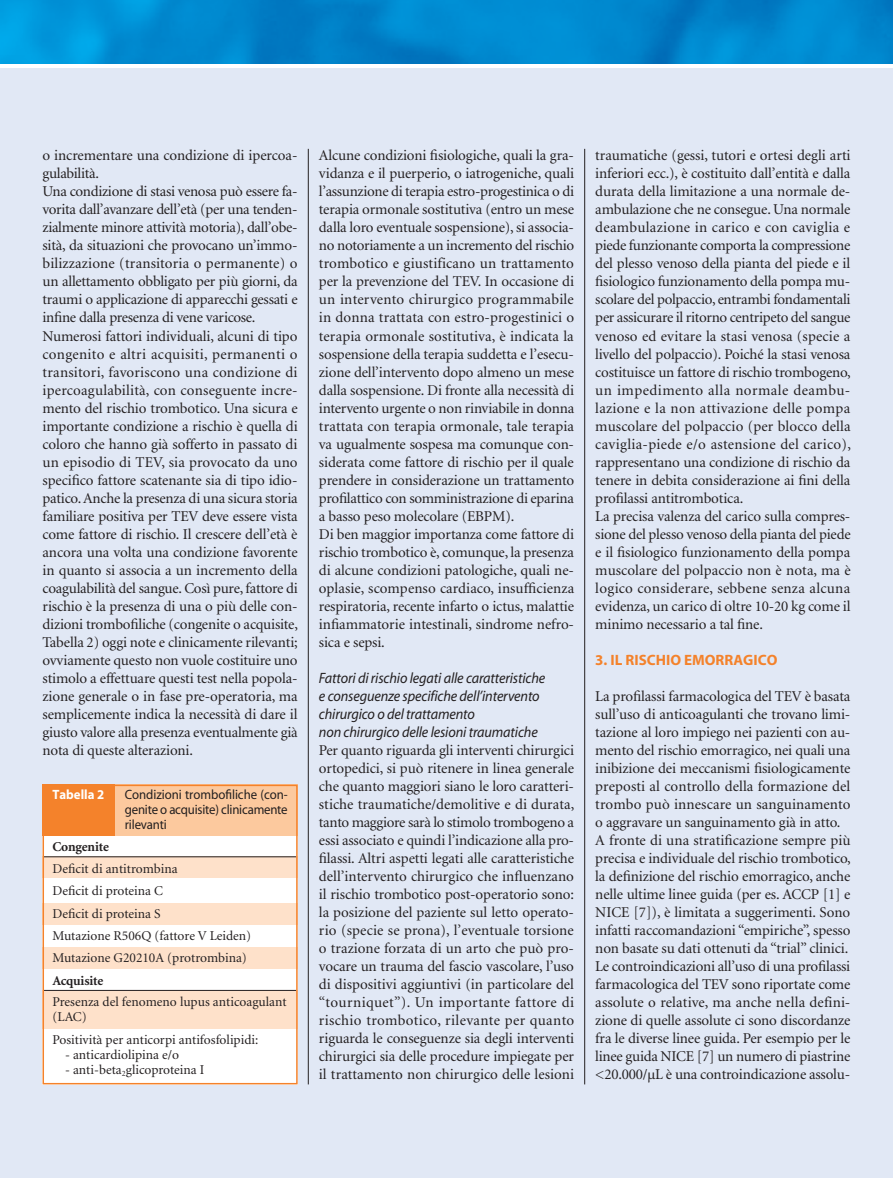
<style>
.page{position:relative;width:893px;height:1178px;background:#fff}
.page>*{position:absolute;margin:0;border:0;box-sizing:border-box;transform-origin:0 0}
.t1{font:15px/18px "Minion";letter-spacing:-.01em;color:#231f20}
.t2{font:italic 15px/18px "Myriad";letter-spacing:-.01em;color:#231f20;scale:.95 1}
.t3{font:700 15px "Myriad";color:#f4822b}
.t4{font:13.5px/22.5px "Minion";color:#231f20}
.t5{font:13.5px/15px "Myriad";letter-spacing:-.015em;color:#231f20;text-align:justify;scale:.95 1}
.t6{font:700 13.5px "Minion";letter-spacing:-.01em;color:#231f20}
.t7{font:700 13.5px "Myriad";color:#fff;scale:.95 1}
</style>
<div class="page">
<div style="left:0;top:68px;width:893px;height:1110px;background:#e1e8f5"></div>
<svg style="left:0;top:0;width:893px;height:64px;background:#0088ce"></svg>
<hr style="left:308px;top:149px;width:1px;height:935px;background:#231f20">
<hr style="left:584px;top:149px;width:1px;height:935px;background:#231f20">
<div style="left:43px;top:784px;width:255px;height:300px;background:#fff"></div>
<div style="left:43px;top:856px;width:255px;height:22px;background:#fee1ca"></div>
<div style="left:43px;top:903px;width:255px;height:21px;background:#fee1ca"></div>
<div style="left:43px;top:948px;width:255px;height:21px;background:#fee1ca"></div>
<div style="left:43px;top:990px;width:255px;height:39px;background:#fee1ca"></div>
<div style="left:43px;top:784px;width:255px;height:52px;background:#fcc99e"></div>
<div style="left:43px;top:784px;width:72px;height:52px;background:#f4822b"></div>
<hr style="left:44px;top:856px;width:252px;height:1px;background:#231f20">
<hr style="left:44px;top:990px;width:252px;height:1px;background:#231f20">
<div style="left:43px;top:784px;width:255px;height:300px;border:2px solid #f4822b"></div>
<p class="t1" style="left:43px;top:147px;width:257px">o incrementare una condizione di ipercoa&shy;gulabilità.<br>Una condizione di stasi venosa può essere fa&shy;vorita dall’avanzare dell’età (per una tenden&shy;zialmente minore attività motoria), dall’obe&shy;sità, da situazioni che provocano un’immo&shy;bilizzazione (transitoria o permanente) o un allettamento obbligato per più giorni, da traumi o applicazione di apparecchi gessati e infine dalla presenza di vene varicose.<br>Numerosi fattori individuali, alcuni di tipo congenito e altri acquisiti, permanenti o transitori, favoriscono una condizione di ipercoagulabilità, con conseguente incre&shy;mento del rischio trombotico. Una sicura e importante condizione a rischio è quella di coloro che hanno già sofferto in passato di un episodio di TEV, sia provocato da uno specifico fattore scatenante sia di tipo idio&shy;patico. Anche la presenza di una sicura storia familiare positiva per TEV deve essere vista come fattore di rischio. Il crescere dell’età è ancora una volta una condizione favorente in quanto si associa a un incremento della coagulabilità del sangue. Così pure, fattore di rischio è la presenza di una o più delle con&shy;dizioni trombofiliche (congenite o acquisite, Tabella 2) oggi note e clinicamente rilevanti; ovviamente questo non vuole costituire uno stimolo a effettuare questi test nella popola&shy;zione generale o in fase pre-operatoria, ma semplicemente indica la necessità di dare il giusto valore alla presenza eventualmente già nota di queste alterazioni.</p>
<p class="t1" style="left:319px;top:147px;width:257px">Alcune condizioni fisiologiche, quali la gra&shy;vidanza e il puerperio, o iatrogeniche, quali l’assunzione di terapia estro-progestinica o di terapia ormonale sostitutiva (entro un mese dalla loro eventuale sospensione), si associa&shy;no notoriamente a un incremento del rischio trombotico e giustificano un trattamento per la prevenzione del TEV. In occasione di un intervento chirurgico programmabile in donna trattata con estro-progestinici o terapia ormonale sostitutiva, è indicata la sospensione della terapia suddetta e l’esecu&shy;zione dell’intervento dopo almeno un mese dalla sospensione. Di fronte alla necessità di intervento urgente o non rinviabile in donna trattata con terapia ormonale, tale terapia va ugualmente sospesa ma comunque con&shy;siderata come fattore di rischio per il quale prendere in considerazione un trattamento profilattico con somministrazione di eparina a basso peso molecolare (EBPM).<br>Di ben maggior importanza come fattore di rischio trombotico è, comunque, la presenza di alcune condizioni patologiche, quali ne&shy;oplasie, scompenso cardiaco, insufficienza respiratoria, recente infarto o ictus, malattie infiammatorie intestinali, sindrome nefro&shy;sica e sepsi.</p>
<p class="t2" style="left:319px;top:669px;width:240px">Fattori di rischio legati alle caratteristiche e conseguenze specifiche dell’intervento chirurgico o del trattamento<br>non chirurgico delle lesioni traumatiche</p>
<p class="t1" style="left:319px;top:741px;width:257px;text-align:justify">Per quanto riguarda gli interventi chirurgici ortopedici, si può ritenere in linea generale che quanto maggiori siano le loro caratteri&shy;stiche traumatiche/demolitive e di durata, tanto maggiore sarà lo stimolo trombogeno a essi associato e quindi l’indicazione alla pro&shy;filassi. Altri aspetti legati alle caratteristiche dell’intervento chirurgico che influenzano il rischio trombotico post-operatorio sono: la posizione del paziente sul letto operato&shy;rio (specie se prona), l’eventuale torsione o trazione forzata di un arto che può pro&shy;vocare un trauma del fascio vascolare, l’uso di dispositivi aggiuntivi (in particolare del “tourniquet”). Un importante fattore di rischio trombotico, rilevante per quanto riguarda le conseguenze sia degli interventi chirurgici sia delle procedure impiegate per il trattamento non chirurgico delle lesioni</p>
<p class="t7" style="left:53px;top:787px;width:56px">TABELLA 2</p>
<p class="t5" style="left:125px;top:787px;width:173px">Condizioni trombofiliche (con&shy;genite o acquisite) clinicamente rilevanti</p>
<p class="t6" style="left:53px;top:840px;width:58px">Congenite</p>
<p class="t4" style="left:53px;top:858px;width:200px">Deficit di antitrombina<br>Deficit di proteina C<br>Deficit di proteina S<br>Mutazione R506Q (fattore V Leiden)<br>Mutazione G20210A (protrombina)</p>
<p class="t6" style="left:53px;top:974px;width:52px">Acquisite</p>
<p class="t4" style="left:53px;top:995px;width:236px;line-height:15px">Presenza del fenomeno lupus anticoagulant (LAC)</p>
<p class="t4" style="left:53px;top:1029px;width:207px">Positività per anticorpi antifosfolipidi:</p>
<p class="t4" style="left:65px;top:1044px;width:116px">- anticardiolipina e/o</p>
<p class="t4" style="left:65px;top:1059px;width:141px">- anti-beta<sub>2</sub>glicoproteina I</p>
<p class="t1" style="left:595px;top:147px;width:257px">traumatiche (gessi, tutori e ortesi degli arti inferiori ecc.), è costituito dall’entità e dalla durata della limitazione a una normale de&shy;ambulazione che ne consegue. Una normale deambulazione in carico e con caviglia e piede funzionante comporta la compressione del plesso venoso della pianta del piede e il fisiologico funzionamento della pompa mu&shy;scolare del polpaccio, entrambi fondamentali per assicurare il ritorno centripeto del sangue venoso ed evitare la stasi venosa (specie a livello del polpaccio). Poiché la stasi venosa costituisce un fattore di rischio trombogeno, un impedimento alla normale deambu&shy;lazione e la non attivazione delle pompa muscolare del polpaccio (per blocco della caviglia-piede e/o astensione del carico), rappresentano una condizione di rischio da tenere in debita considerazione ai fini della profilassi antitrombotica.<br>La precisa valenza del carico sulla compres&shy;sione del plesso venoso della pianta del piede e il fisiologico funzionamento della pompa muscolare del polpaccio non è nota, ma è logico considerare, sebbene senza alcuna evidenza, un carico di oltre 10-20 kg come il minimo necessario a tal fine.</p>
<p class="t3" style="left:595px;top:652px;width:184px">3. IL RISCHIO EMORRAGICO</p>
<p class="t1" style="left:595px;top:687px;width:257px">La profilassi farmacologica del TEV è basata sull’uso di anticoagulanti che trovano limi&shy;tazione al loro impiego nei pazienti con au&shy;mento del rischio emorragico, nei quali una inibizione dei meccanismi fisiologicamente preposti al controllo della formazione del trombo può innescare un sanguinamento o aggravare un sanguinamento già in atto.<br>A fronte di una stratificazione sempre più precisa e individuale del rischio trombotico, la definizione del rischio emorragico, anche nelle ultime linee guida (per es. ACCP [1] e NICE [7]), è limitata a suggerimenti. Sono infatti raccomandazioni “empiriche”, spesso non basate su dati ottenuti da “trial” clinici.<br>Le controindicazioni all’uso di una profilassi farmacologica del TEV sono riportate come assolute o relative, ma anche nella defini&shy;zione di quelle assolute ci sono discordanze fra le diverse linee guida. Per esempio per le linee guida NICE [7] un numero di piastrine &lt;20.000/µL è una controindicazione assolu-</p>
</div>
